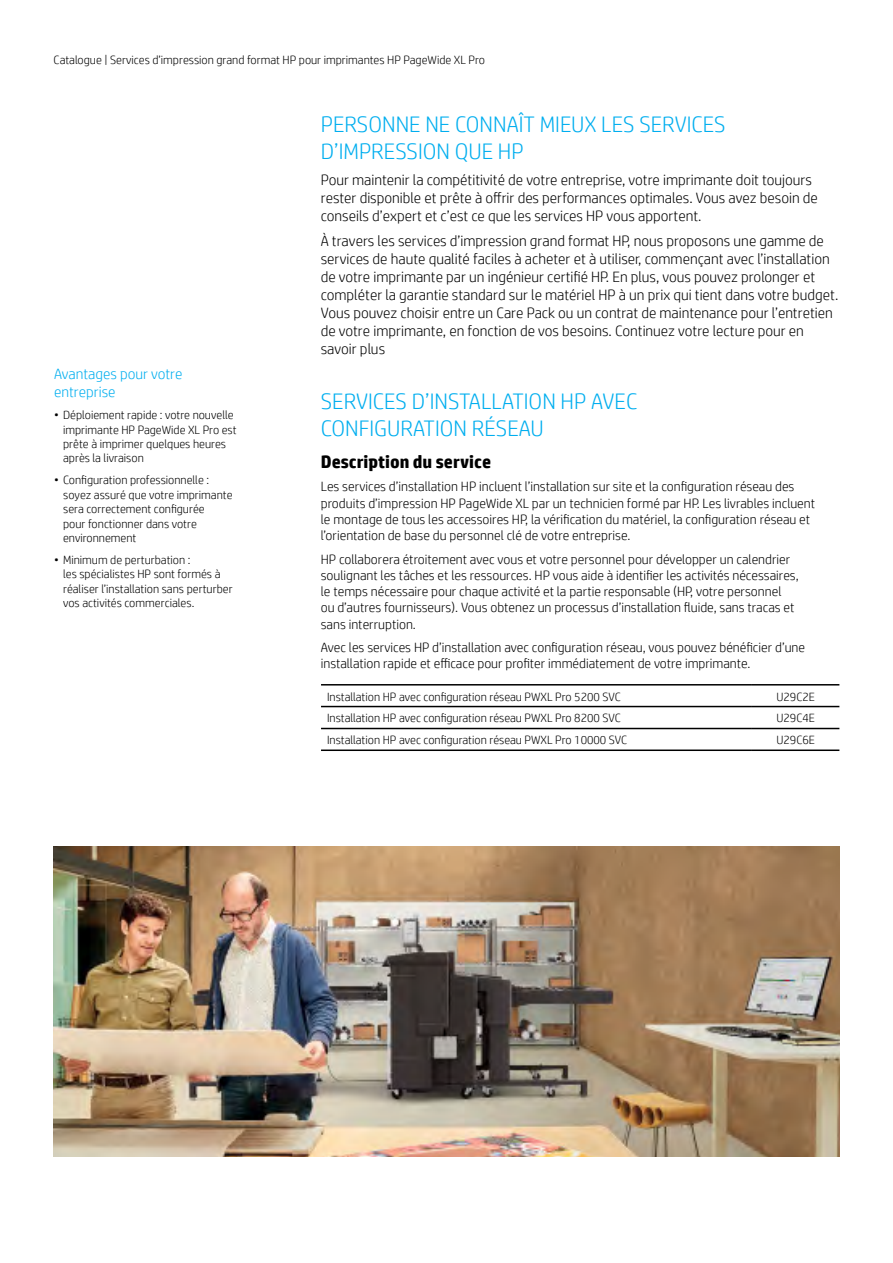
<style>
.page{position:relative;width:893px;height:1263px;background:#fff}
.page>*{position:absolute;margin:0;border:0;box-sizing:border-box;transform-origin:0 0}
.t1{font:300 22.5px/27px "HP Simplified";color:#00aeef}
.t2{font:700 18px "HP Simplified";color:#000}
.t3{font:300 15px/18px "HP Simplified";color:#000}
.t4{font:300 15px/18px "HP Simplified";color:#00aeef}
.t5{font:300 13.5px/16.2px "HP Simplified";color:#000}
.t6{font:300 12px/14.4px "HP Simplified";color:#000}
</style>
<div class="page">
<hr style="left:321px;top:706px;width:431px;height:1px;background:#000">
<hr style="left:752px;top:706px;width:87px;height:1px;background:#000">
<hr style="left:321px;top:728px;width:431px;height:1px;background:#000">
<hr style="left:752px;top:728px;width:87px;height:1px;background:#000">
<hr style="left:321px;top:749px;width:431px;height:2px;background:#000">
<hr style="left:752px;top:749px;width:87px;height:2px;background:#000">
<hr style="left:321px;top:684px;width:431px;height:1px;background:#000">
<hr style="left:752px;top:684px;width:87px;height:1px;background:#000">
<img style="left:54px;top:846px;width:785px;height:310px">
<p class="t6" style="left:54px;top:52px;width:433px">Catalogue | Services d’impression grand format HP pour imprimantes HP PageWide XL Pro</p>
<p class="t4" style="left:54px;top:365px;width:130px">Avantages pour votre entreprise</p>
<p class="t6" style="left:63px;top:408px;width:175px;text-indent:-9px">• Déploiement rapide : votre nouvelle imprimante HP PageWide XL Pro est prête à imprimer quelques heures après la livraison</p>
<p class="t6" style="left:63px;top:473px;width:171px;text-indent:-9px">• Configuration professionnelle : soyez assuré que votre imprimante sera correctement configurée<br>pour fonctionner dans votre environnement</p>
<p class="t6" style="left:63px;top:552px;width:171px;text-indent:-9px">• Minimum de perturbation :<br>les spécialistes HP sont formés à réaliser l’installation sans perturber vos activités commerciales.</p>
<h1 class="t1" style="left:321px;top:110px;width:406px">PERSONNE NE CONNAÎT MIEUX LES SERVICES<br>D’IMPRESSION QUE HP</h1>
<p class="t3" style="left:321px;top:171px;width:499px">Pour maintenir la compétitivité de votre entreprise, votre imprimante doit toujours rester disponible et prête à offrir des performances optimales. Vous avez besoin de conseils d’expert et c’est ce que les services HP vous apportent.</p>
<p class="t3" style="left:321px;top:232px;width:519px">À travers les services d’impression grand format HP, nous proposons une gamme de services de haute qualité faciles à acheter et à utiliser, commençant avec l’installation de votre imprimante par un ingénieur certifié HP. En plus, vous pouvez prolonger et compléter la garantie standard sur le matériel HP à un prix qui tient dans votre budget.<br>Vous pouvez choisir entre un Care Pack ou un contrat de maintenance pour l’entretien de votre imprimante, en fonction de vos besoins. Continuez votre lecture pour en savoir plus</p>
<h1 class="t1" style="left:321px;top:388px;width:318px">SERVICES D’INSTALLATION HP AVEC<br>CONFIGURATION RÉSEAU</h1>
<h2 class="t2" style="left:321px;top:451px;width:172px">Description du service</h2>
<p class="t5" style="left:321px;top:478px;width:496px">Les services d’installation HP incluent l’installation sur site et la configuration réseau des produits d’impression HP PageWide XL par un technicien formé par HP. Les livrables incluent le montage de tous les accessoires HP, la vérification du matériel, la configuration réseau et l’orientation de base du personnel clé de votre entreprise.</p>
<p class="t5" style="left:321px;top:551px;width:479px">HP collaborera étroitement avec vous et votre personnel pour développer un calendrier soulignant les tâches et les ressources. HP vous aide à identifier les activités nécessaires, le temps nécessaire pour chaque activité et la partie responsable (HP, votre personnel<br>ou d’autres fournisseurs). Vous obtenez un processus d’installation fluide, sans tracas et sans interruption.</p>
<p class="t5" style="left:321px;top:639px;width:486px">Avec les services HP d’installation avec configuration réseau, vous pouvez bénéficier d’une installation rapide et efficace pour profiter immédiatement de votre imprimante.</p>
<p class="t6" style="left:327px;top:689px;width:295px">Installation HP avec configuration réseau PWXL Pro 5200 SVC</p>
<p class="t6" style="left:776px;top:689px;width:40px">U29C2E</p>
<p class="t6" style="left:327px;top:711px;width:295px">Installation HP avec configuration réseau PWXL Pro 8200 SVC</p>
<p class="t6" style="left:776px;top:711px;width:40px">U29C4E</p>
<p class="t6" style="left:327px;top:733px;width:302px">Installation HP avec configuration réseau PWXL Pro 10000 SVC</p>
<p class="t6" style="left:776px;top:733px;width:40px">U29C6E</p>
</div>
